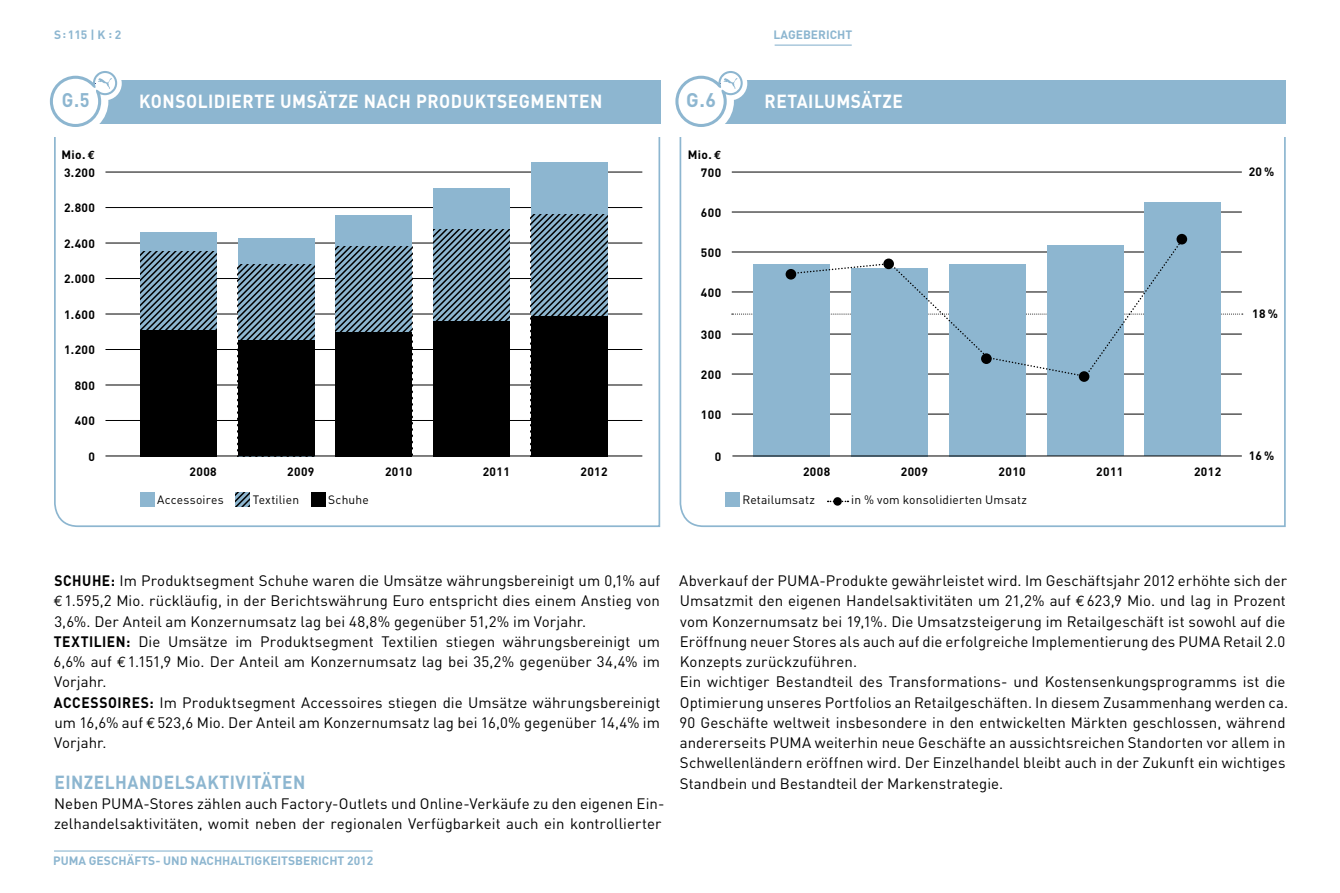
<style>
.page{position:relative;width:1340px;height:893px;background:#fff}
.page>*{position:absolute;margin:0;border:0;box-sizing:border-box;transform-origin:0 0}
.t1{font:700 19.5px "DIN";color:#8db6d0;scale:.92 1}
.t2{font:700 19.5px "DIN";color:#8db6d0}
.t3{font:700 18.75px "DIN";letter-spacing:.03em;color:#fff;scale:.92 1}
.t4{font:700 18.75px "DIN";letter-spacing:.03em;color:#8db6d0;scale:.92 1}
.t5{font:15px/20.2px "DIN";letter-spacing:.005em;color:#000}
.t6{font:700 12px/17.2px "DIN";letter-spacing:.03em;color:#000;text-align:right}
.t7{font:12px "DIN";letter-spacing:.015em;color:#000}
.t8{font:700 12px "DIN";color:#8db6d0}
.s1{font-family:"United Sans Cond";font-weight:800;font-size:21.3px;color:#fff}
.s2{font-family:"Euro Mono Std"}
.s3{font-weight:700}
</style>
<div class="page">
<hr style="left:54px;top:850px;width:318px;height:2px;background:#8db6d0">
<hr style="left:774px;top:45px;width:77px;height:1px;background:#8db6d0">
<div style="left:54px;top:80px;width:606px;height:44px;background:#8db6d0"></div>
<svg style="left:54px;top:137px;width:607px;height:390px"></svg>
<div style="left:679px;top:80px;width:606px;height:44px;background:#8db6d0"></div>
<svg style="left:679px;top:137px;width:607px;height:390px"></svg>
<div style="left:43px;top:68px;width:65px;height:66px;border:10px solid #fff;border-radius:50%"></div>
<div style="left:88px;top:67px;width:34px;height:33px;background:#fff;border-radius:50%"></div>
<svg style="left:50px;top:71px;width:67px;height:56px"></svg>
<div style="left:668px;top:68px;width:66px;height:66px;border:10px solid #fff;border-radius:50%"></div>
<div style="left:713px;top:67px;width:34px;height:33px;background:#fff;border-radius:50%"></div>
<svg style="left:675px;top:71px;width:67px;height:56px"></svg>
<p class="t8" style="left:54px;top:26px;width:69px">S :115 | K : 2</p>
<p class="t8" style="left:773px;top:26px;width:80px">LAGEBERICHT</p>
<h1 class="t1" style="left:62px;top:88px;width:31px">G<span class="s1">t.1</span>.5</h1>
<p class="t3" style="left:139px;top:88px;width:505px">KONSOLIDIERTE UMSÄTZE NACH PRODUKTSEGMENTEN</p>
<h1 class="t2" style="left:686px;top:88px;width:31px">G<span class="s1">t.1</span>.6</h1>
<p class="t3" style="left:764px;top:88px;width:152px">RETAILUMSÄTZE</p>
<p class="t6" style="left:61px;top:146px;width:35px">MIO.<span class="s2">€</span></p>
<p class="t6" style="left:64px;top:163px;width:32px">3.200</p>
<p class="t6" style="left:64px;top:199px;width:32px">2.800</p>
<p class="t6" style="left:64px;top:234px;width:32px">2.400</p>
<p class="t6" style="left:64px;top:270px;width:32px">2.000</p>
<p class="t6" style="left:64px;top:305px;width:32px">1.600</p>
<p class="t6" style="left:64px;top:341px;width:32px">1.200</p>
<p class="t6" style="left:75px;top:376px;width:22px">800</p>
<p class="t6" style="left:75px;top:412px;width:22px">400</p>
<p class="t6" style="left:88px;top:447px;width:8px">0</p>
<p class="t6" style="left:189px;top:463px;width:29px">2008</p>
<p class="t6" style="left:287px;top:463px;width:29px">2009</p>
<p class="t6" style="left:385px;top:463px;width:29px">2010</p>
<p class="t6" style="left:483px;top:463px;width:29px">2011</p>
<p class="t6" style="left:580px;top:463px;width:29px">2012</p>
<p class="t7" style="left:157px;top:493px;width:68px">Accessoires</p>
<p class="t7" style="left:253px;top:493px;width:48px">Textilien</p>
<p class="t7" style="left:328px;top:493px;width:42px">Schuhe</p>
<p class="t6" style="left:687px;top:146px;width:35px">MIO.<span class="s2">€<br></span>700</p>
<p class="t6" style="left:701px;top:203px;width:22px">600</p>
<p class="t6" style="left:701px;top:243px;width:22px">500</p>
<p class="t6" style="left:701px;top:283px;width:22px">400</p>
<p class="t6" style="left:701px;top:325px;width:22px">300</p>
<p class="t6" style="left:701px;top:365px;width:22px">200</p>
<p class="t6" style="left:701px;top:405px;width:22px">100</p>
<p class="t6" style="left:714px;top:447px;width:8px">0</p>
<p class="t6" style="left:803px;top:463px;width:29px">2008</p>
<p class="t6" style="left:900px;top:463px;width:29px">2009</p>
<p class="t6" style="left:998px;top:463px;width:29px">2010</p>
<p class="t6" style="left:1096px;top:463px;width:29px">2011</p>
<p class="t6" style="left:1194px;top:463px;width:29px">2012</p>
<p class="t7" style="left:742px;top:493px;width:74px">Retailumsatz</p>
<p class="t7" style="left:851px;top:493px;width:177px">in % vom konsolidierten Umsatz</p>
<p class="t6" style="left:1248px;top:162px;width:27px">20%</p>
<p class="t6" style="left:1252px;top:305px;width:27px">18%</p>
<p class="t6" style="left:1248px;top:446px;width:27px">16%</p>
<p class="t5" style="left:54px;top:570px;width:608px"><span class="s3">SCHUHE:</span> Im Produktsegment Schuhe waren die Umsätze währungsbereinigt um 0,1% auf <span class="s2">€</span>1.595,2 Mio. rückläufig, in der Berichtswährung Euro entspricht dies einem Anstieg von 3,6%. Der Anteil am Konzernumsatz lag bei 48,8% gegenüber 51,2% im Vorjahr.<br><span class="s3">TEXTILIEN:</span> Die Umsätze im Produktsegment Textilien stiegen währungsbereinigt um 6,6% auf <span class="s2">€</span>1.151,9 Mio. Der Anteil am Konzernumsatz lag bei 35,2% gegenüber 34,4% im Vorjahr.<br><span class="s3">ACCESSOIRES:</span> Im Produktsegment Accessoires stiegen die Umsätze währungsbereinigt um 16,6% auf <span class="s2">€</span>523,6 Mio. Der Anteil am Konzernumsatz lag bei 16,0% gegenüber 14,4% im Vorjahr.</p>
<p class="t4" style="left:54px;top:770px;width:274px">EINZELHANDELSAKTIVITÄTEN</p>
<p class="t5" style="left:54px;top:793px;width:612px">Neben PUMA-Stores zählen auch Factory-Outlets und Online-Verkäufe zu den eigenen Ein&shy;zelhandelsaktivitäten, womit neben der regionalen Verfügbarkeit auch ein kontrollierter</p>
<p class="t8" style="left:53px;top:852px;width:322px">PUMA GESCHÄFTS- UND NACHHALTIGKEITSBERICHT 2012</p>
<p class="t5" style="left:679px;top:570px;width:610px">Abverkauf der PUMA-Produkte gewährleistet wird. Im Geschäftsjahr 2012 erhöhte sich der Umsatzmit den eigenen Handelsaktivitäten um 21,2% auf <span class="s2">€</span>623,9 Mio. und lag in Prozent vom Konzernumsatz bei 19,1%. Die Umsatzsteigerung im Retailgeschäft ist sowohl auf die Eröffnung neuer Stores als auch auf die erfolgreiche Implementierung des PUMA Retail 2.0<br>Konzepts zurückzuführen.<br>Ein wichtiger Bestandteil des Transformations- und Kostensenkungsprogramms ist die Optimierung unseres Portfolios an Retailgeschäften. In diesem Zusammenhang werden ca.<br>90 Geschäfte weltweit insbesondere in den entwickelten Märkten geschlossen, während andererseits PUMA weiterhin neue Geschäfte an aussichtsreichen Standorten vor allem in Schwellenländern eröffnen wird. Der Einzelhandel bleibt auch in der Zukunft ein wichtiges Standbein und Bestandteil der Markenstrategie.</p>
</div>
